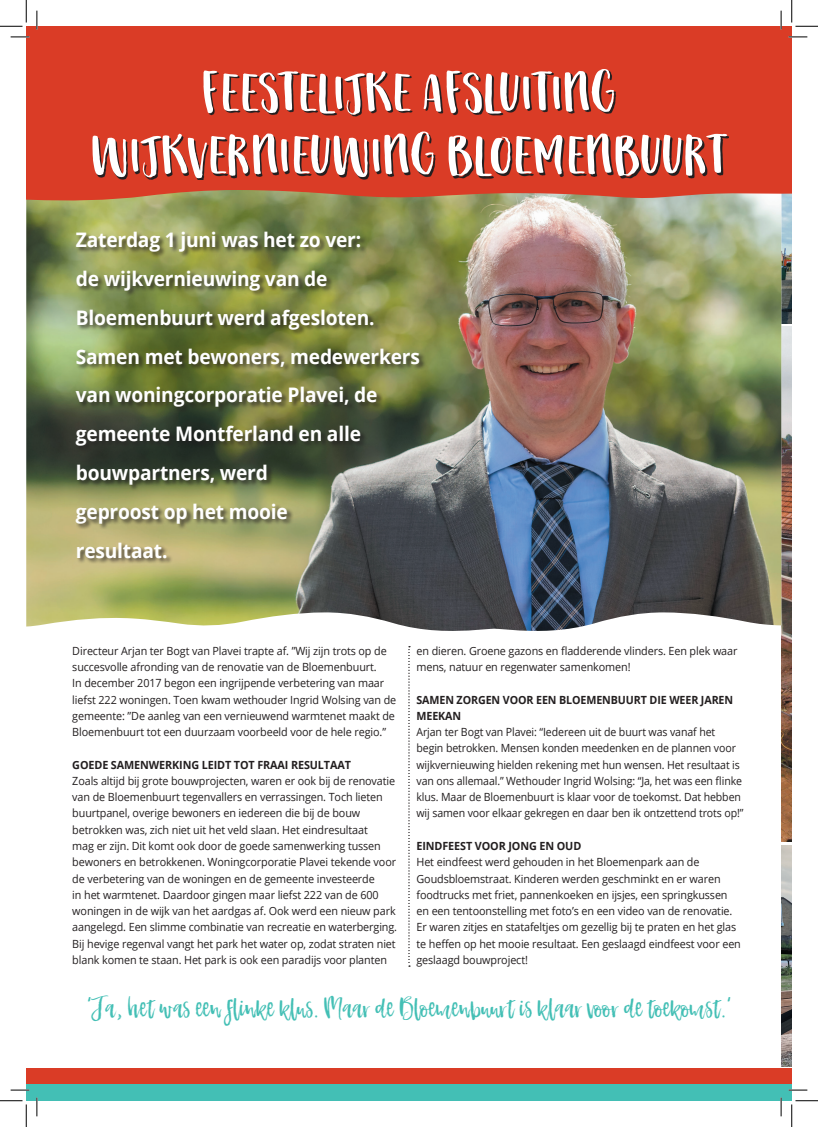
<style>
.page{position:relative;width:818px;height:1127px;background:#fff}
.page>*{position:absolute;margin:0;border:0;box-sizing:border-box;transform-origin:0 0}
.t1{font:75px/62.5px "Fontbox Gojiberries";color:#fff;text-align:center}
.t2{font:41.25px "Fontbox Harleybuck";color:#43bfb5}
.t3{font:700 20px/38.8px "Open Sans";letter-spacing:-.01em;color:#fff;scale:.96 1}
.t4{font:11.25px/16.2px "Open Sans";letter-spacing:-.01em;color:#231f20;scale:.96 1}
.t5{font:11.25px/16.2px "Open Sans";letter-spacing:-.01em;color:#231f20;scale:.94 1}
.t6{font:700 11.25px "Open Sans";letter-spacing:-.01em;color:#231f20;scale:.96 1}
.t7{font:700 11.25px/16.2px "Open Sans";letter-spacing:-.01em;color:#231f20;scale:.95 1}
</style>
<div class="page">
<img style="left:781px;top:845px;width:11px;height:220px">
<img style="left:781px;top:632px;width:11px;height:209px">
<img style="left:26px;top:201px;width:755px;height:430px">
<div style="left:26px;top:1067px;width:766px;height:21px;background:#da3c26"></div>
<div style="left:26px;top:1083px;width:766px;height:17px;background:#43bfb5"></div>
<svg style="left:26px;top:151px;width:766px;height:50px;background:#cd563b"></svg>
<div style="left:26px;top:26px;width:766px;height:125px;background:#da3c26"></div>
<div style="left:76px;top:232px;width:350px;height:333px;background:#231f20;opacity:.75"></div>
<svg style="left:94px;top:71px;width:635px;height:109px;background:#ad3424"></svg>
<svg style="left:408px;top:646px;width:2px;height:320px"></svg>
<svg style="left:11px;top:36px;width:18px;height:2px"></svg>
<svg style="left:788px;top:36px;width:19px;height:2px"></svg>
<svg style="left:11px;top:1089px;width:18px;height:1px"></svg>
<svg style="left:788px;top:1089px;width:19px;height:1px"></svg>
<svg style="left:36px;top:11px;width:2px;height:18px"></svg>
<svg style="left:36px;top:1097px;width:2px;height:18px"></svg>
<svg style="left:780px;top:11px;width:2px;height:18px"></svg>
<svg style="left:780px;top:1097px;width:2px;height:18px"></svg>
<svg style="left:0;top:0;width:27px;height:27px"></svg>
<svg style="left:0;top:1100px;width:27px;height:26px"></svg>
<svg style="left:791px;top:0;width:27px;height:27px"></svg>
<svg style="left:791px;top:1100px;width:27px;height:26px"></svg>
<h1 class="t1" style="left:91px;top:59px;width:637px">Feestelijke afsluiting wijkvernieuwing Bloemenbuurt</h1>
<p class="t3" style="left:76px;top:220px;width:360px">Zaterdag 1 juni was het zo ver:<br>de wijkvernieuwing van de<br>Bloemenbuurt werd afgesloten.<br>Samen met bewoners, medewerkers van woningcorporatie Plavei, de gemeente Montferland en alle bouwpartners, werd<br>geproost op het mooie<br>resultaat.</p>
<p class="t4" style="left:72px;top:642px;width:339px">Directeur Arjan ter Bogt van Plavei trapte af. ”Wij zijn trots op de succesvolle afronding van de renovatie van de Bloemenbuurt.<br>In december 2017 begon een ingrijpende verbetering van maar liefst 222 woningen. Toen kwam wethouder Ingrid Wolsing van de gemeente: ”De aanleg van een vernieuwend warmtenet maakt de Bloemenbuurt tot een duurzaam voorbeeld voor de hele regio.”</p>
<p class="t6" style="left:72px;top:756px;width:292px">GOEDE SAMENWERKING LEIDT TOT FRAAI RESULTAAT</p>
<p class="t4" style="left:72px;top:772px;width:340px">Zoals altijd bij grote bouwprojecten, waren er ook bij de renovatie van de Bloemenbuurt tegenvallers en verrassingen. Toch lieten buurtpanel, overige bewoners en iedereen die bij de bouw betrokken was, zich niet uit het veld slaan. Het eindresultaat<br>mag er zijn. Dit komt ook door de goede samenwerking tussen bewoners en betrokkenen. Woningcorporatie Plavei tekende voor de verbetering van de woningen en de gemeente investeerde<br>in het warmtenet. Daardoor gingen maar liefst 222 van de 600 woningen in de wijk van het aardgas af. Ook werd een nieuw park aangelegd. Een slimme combinatie van recreatie en waterberging.<br>Bij hevige regenval vangt het park het water op, zodat straten niet blank komen te staan. Het park is ook een paradijs voor planten</p>
<p class="t4" style="left:416px;top:642px;width:336px">en dieren. Groene gazons en fladderende vlinders. Een plek waar mens, natuur en regenwater samenkomen!</p>
<p class="t7" style="left:416px;top:691px;width:335px">SAMEN ZORGEN VOOR EEN BLOEMENBUURT DIE WEER JAREN<br>MEEKAN</p>
<p class="t5" style="left:416px;top:723px;width:349px">Arjan ter Bogt van Plavei: “Iedereen uit de buurt was vanaf het begin betrokken. Mensen konden meedenken en de plannen voor wijkvernieuwing hielden rekening met hun wensen. Het resultaat is van ons allemaal.” Wethouder Ingrid Wolsing: “Ja, het was een flinke klus. Maar de Bloemenbuurt is klaar voor de toekomst. Dat hebben wij samen voor elkaar gekregen en daar ben ik ontzettend trots op!”</p>
<p class="t6" style="left:416px;top:837px;width:173px">EINDFEEST VOOR JONG EN OUD</p>
<p class="t4" style="left:416px;top:853px;width:339px">Het eindfeest werd gehouden in het Bloemenpark aan de Goudsbloemstraat. Kinderen werden geschminkt en er waren foodtrucks met friet, pannenkoeken en ijsjes, een springkussen en een tentoonstelling met foto’s en een video van de renovatie.<br>Er waren zitjes en statafeltjes om gezellig bij te praten en het glas te heffen op het mooie resultaat. Een geslaagd eindfeest voor een geslaagd bouwproject!</p>
<h2 class="t2" style="left:86px;top:987px;width:647px">'Ja, het was een flinke klus. Maar de Bloemenbuurt is klaar voor de toekomst.'</h2>
</div>
